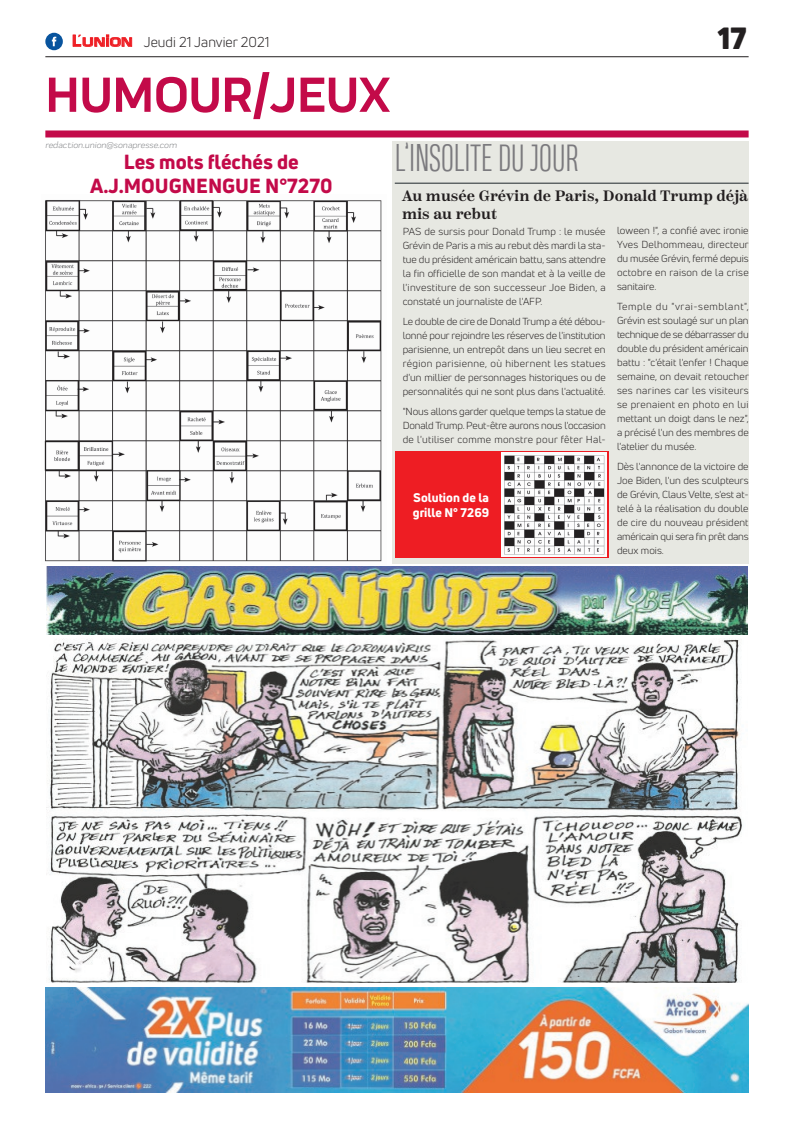
<style>
.page{position:relative;width:794px;height:1129px;background:#fff}
.page>*{position:absolute;margin:0;border:0;box-sizing:border-box;transform-origin:0 0}
.t1{font:700 51px "Praktika";color:#c30a49}
.t2{font:300 36px "Heading Compressed Pro";color:#7b7a7e}
.t3{font:900 30px "Uni Neue";color:#231f20}
.t4{font:800 20px/24px "Uni Neue";color:#c30a49;text-align:center}
.t5{font:600 15px/18px "Scotch Text";color:#231f20}
.t6{font:14px "Uni Neue";color:#231f20}
.t7{font:800 12.3px/14.8px "Uni Neue";color:#fff}
.t8{font:10px/14px "Uni Neue";color:#231f20;text-align:justify;scale:1.04 1}
.t9{font:italic 9px "Praktika";color:#818386}
.s1{font-family:"Eurostile";font-weight:600;font-size:15px;color:#ee1d23}
.s2{font-family:"Eurostile";font-weight:600;font-size:11.4px;color:#ee1d23}
</style>
<div class="page">
<div style="left:392px;top:141px;width:356px;height:422px;background:#e7e8e2"></div>
<hr style="left:45px;top:56px;width:703px;height:1px;background:#231f20">
<div style="left:45px;top:130px;width:703px;height:7px;background:#c30a49"></div>
<img style="left:44px;top:200px;width:338px;height:362px">
<div style="left:395px;top:451px;width:213px;height:106px;background:#ee1d23"></div>
<img style="left:502px;top:452px;width:104px;height:104px">
<hr style="left:395px;top:183px;width:353px;height:1px;background:#1f272b">
<img style="left:46px;top:634px;width:701px;height:347px">
<img style="left:46px;top:566px;width:701px;height:68px">
<svg style="left:72px;top:34px;width:60px;height:13px"></svg>
<div style="left:45px;top:33px;width:18px;height:17px;background:#08549e;border-radius:50%"></div>
<svg style="left:52px;top:37px;width:4px;height:9px"></svg>
<img style="left:45px;top:987px;width:703px;height:104px">
<h3 class="t6" style="left:72px;top:33px;width:199px"><span class="s1">L</span><span class="s2">UNION</span> Jeudi 21 Janvier 2021</h3>
<h3 class="t3" style="left:717px;top:17px;width:30px">17</h3>
<h1 class="t1" style="left:45px;top:54px;width:347px">HUMOUR/JEUX</h1>
<p class="t9" style="left:45px;top:139px;width:133px">redaction.union@sonapresse.com</p>
<h3 class="t4" style="left:90px;top:149px;width:244px">Les mots fléchés de<br>A.J.MOUGNENGUE N°7270</h3>
<h2 class="t2" style="left:395px;top:137px;width:185px">L’INSOLITE DU JOUR</h2>
<h3 class="t5" style="left:402px;top:187px;width:347px">Au musée Grévin de Paris, Donald Trump déjà mis au rebut</h3>
<p class="t8" style="left:403px;top:224px;width:197px">PAS de sursis pour Donald Trump : le musée Grévin de Paris a mis au rebut dès mardi la sta&shy;tue du président américain battu, sans attendre la fin officielle de son mandat et à la veille de l'investiture de son successeur Joe Biden, a constaté un journaliste de l'AFP.</p>
<p class="t8" style="left:403px;top:314px;width:197px">Le double de cire de Donald Trump a été débou&shy;lonné pour rejoindre les réserves de l'institution parisienne, un entrepôt dans un lieu secret en région parisienne, où hibernent les statues d'un millier de personnages historiques ou de personnalités qui ne sont plus dans l'actualité.</p>
<p class="t8" style="left:403px;top:404px;width:197px">"Nous allons garder quelque temps la statue de Donald Trump. Peut-être aurons nous l'occasion de l'utiliser comme monstre pour fêter Hal-</p>
<p class="t8" style="left:617px;top:224px;width:128px">loween !", a confié avec ironie Yves Delhommeau, directeur du musée Grévin, fermé depuis octobre en raison de la crise sanitaire.</p>
<p class="t8" style="left:617px;top:299px;width:128px">Temple du "vrai-semblant", Grévin est soulagé sur un plan technique de se débarrasser du double du président américain battu : "c'était l'enfer ! Chaque semaine, on devait retoucher ses narines car les visiteurs se prenaient en photo en lui mettant un doigt dans le nez", a précisé l'un des membres de l'atelier du musée.</p>
<p class="t8" style="left:617px;top:459px;width:128px">Dès l'annonce de la victoire de Joe Biden, l'un des sculpteurs de Grévin, Claus Velte, s'est at&shy;telé à la réalisation du double de cire du nouveau président américain qui sera fin prêt dans deux mois.</p>
<p class="t7" style="left:413px;top:489px;width:78px">Solution de la grille N° 7269</p>
</div>
